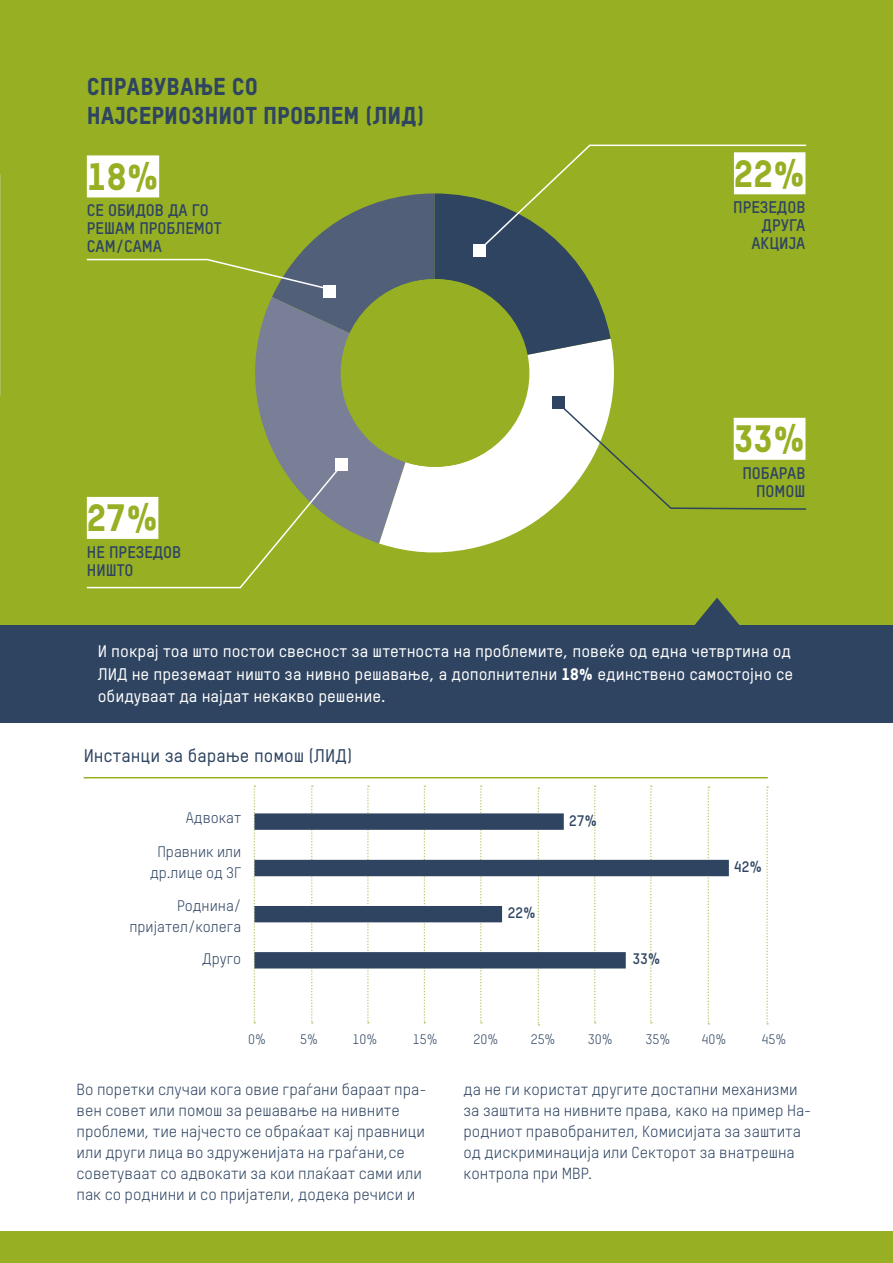
<style>
.page{position:relative;width:893px;height:1263px;background:#fff}
.page>*{position:absolute;margin:0;border:0;box-sizing:border-box;transform-origin:0 0}
.t1{font:37.5px "Oxfam TSTARPRO Headline";color:#96af23}
.t2{font:24px/28.5px "Oxfam TSTARPRO Headline";color:#2e4461}
.t3{font:500 18px "Oxfam TSTARPRO";color:#2e4461}
.t4{font:500 16.5px/22.5px "Oxfam TSTARPRO";color:#fff}
.t5{font:700 16.5px/18px "Oxfam TSTARPRO";color:#2e4461}
.t6{font:15.75px/21px "Oxfam TSTARPRO";color:#2e4461}
.t7{font:15px/20.9px "Oxfam TSTARPRO";color:#2e4461;text-align:center}
.t8{font:700 15px "Oxfam TSTARPRO";color:#2e4461}
.t9{font:13.5px "Oxfam TSTARPRO";color:#2e4461}
.s1{font-family:"Oxfam TSTARPRO Headline";font-weight:400}
</style>
<div class="page">
<div style="left:0;top:0;width:893px;height:686px;background:#96af23"></div>
<div style="left:0;top:1232px;width:893px;height:31px;background:#96af23"></div>
<div style="left:0;top:625px;width:893px;height:98px;background:#2e4461"></div>
<svg style="left:695px;top:598px;width:45px;height:27px"></svg>
<svg style="left:255px;top:373px;width:124px;height:170px;background:#7b838b"></svg>
<svg style="left:379px;top:373px;width:235px;height:180px;fill:#fff"></svg>
<div style="left:342px;top:279px;width:187px;height:188px;background:#96af23;border-radius:50%"></div>
<svg style="left:559px;top:404px;width:248px;height:106px"></svg>
<svg style="left:86px;top:144px;width:721px;height:229px"></svg>
<svg style="left:86px;top:463px;width:258px;height:126px"></svg>
<div style="left:335px;top:458px;width:13px;height:13px;background:#fff"></div>
<div style="left:552px;top:396px;width:13px;height:13px;background:#2e4461"></div>
<div style="left:323px;top:285px;width:13px;height:13px;background:#fff"></div>
<div style="left:473px;top:244px;width:13px;height:13px;background:#fff"></div>
<hr style="left:84px;top:777px;width:684px;height:1px;background:#96af23">
<svg style="left:766px;top:786px;width:2px;height:238px"></svg>
<svg style="left:708px;top:786px;width:1px;height:238px"></svg>
<svg style="left:254px;top:785px;width:1px;height:238px"></svg>
<svg style="left:311px;top:785px;width:2px;height:238px"></svg>
<svg style="left:367px;top:785px;width:2px;height:238px"></svg>
<svg style="left:424px;top:785px;width:1px;height:238px"></svg>
<svg style="left:480px;top:785px;width:2px;height:238px"></svg>
<svg style="left:538px;top:787px;width:1px;height:238px"></svg>
<svg style="left:594px;top:785px;width:2px;height:238px"></svg>
<svg style="left:650px;top:785px;width:2px;height:238px"></svg>
<svg style="left:254px;top:813px;width:475px;height:155px"></svg>
<h2 class="t2" style="left:87px;top:72px;width:339px">Справување со најсериозниот проблем (ЛИД)</h2>
<h1 class="t1" style="left:87px;top:153px;width:74px">18%</h1>
<p class="t5" style="left:87px;top:201px;width:136px">СЕ ОБИДОВ ДА ГО<br>РЕШАМ ПРОБЛЕМОТ<br>САМ/САМА</p>
<h1 class="t1" style="left:87px;top:495px;width:73px">27%</h1>
<p class="t5" style="left:87px;top:543px;width:96px">НЕ ПРЕЗЕДОВ<br>НИШТО</p>
<h1 class="t1" style="left:734px;top:150px;width:73px">22%</h1>
<p class="t5" style="left:733px;top:198px;width:74px;text-align:right">ПРЕЗЕДОВ<br>ДРУГА<br>АКЦИЈА</p>
<h1 class="t1" style="left:734px;top:416px;width:73px">33%</h1>
<p class="t5" style="left:742px;top:464px;width:65px;text-align:right">ПОБАРАВ<br>ПОМОШ</p>
<p class="t4" style="left:98px;top:640px;width:697px">И покрај тоа што постои свесност за штетноста на проблемите, повеќе од една четвртина од<br>ЛИД не преземаат ништо за нивно решавање, а дополнителни <span class="s1">18%</span> единствено самостојно се обидуваат да најдат некакво решение.</p>
<p class="t3" style="left:84px;top:745px;width:270px">Инстанци за барање помош (ЛИД)</p>
<p class="t7" style="left:186px;top:807px;width:57px">Адвокат</p>
<p class="t7" style="left:150px;top:841px;width:93px">Правник или др.лице од ЗГ</p>
<p class="t7" style="left:129px;top:896px;width:113px;text-align:right">Роднина/ пријател/колега</p>
<p class="t7" style="left:202px;top:948px;width:41px">Друго</p>
<p class="t8" style="left:508px;top:903px;width:29px">22%</p>
<p class="t8" style="left:569px;top:812px;width:29px">27%</p>
<p class="t8" style="left:632px;top:950px;width:30px">33%</p>
<p class="t8" style="left:734px;top:857px;width:30px">42%</p>
<p class="t9" style="left:248px;top:1031px;width:19px">0%</p>
<p class="t9" style="left:300px;top:1031px;width:19px">5%</p>
<p class="t9" style="left:353px;top:1031px;width:26px">10%</p>
<p class="t9" style="left:413px;top:1031px;width:26px">15%</p>
<p class="t9" style="left:474px;top:1031px;width:26px">20%</p>
<p class="t9" style="left:531px;top:1031px;width:26px">25%</p>
<p class="t9" style="left:588px;top:1031px;width:26px">30%</p>
<p class="t9" style="left:645px;top:1031px;width:26px">35%</p>
<p class="t9" style="left:701px;top:1031px;width:26px">40%</p>
<p class="t9" style="left:761px;top:1031px;width:26px">45%</p>
<p class="t6" style="left:77px;top:1079px;width:352px">Во поретки случаи кога овие граѓани бараат пра&shy;вен совет или помош за решавање на нивните проблеми, тие најчесто се обраќаат кај правници или други лица во здруженијата на граѓани,се советуваат со адвокати за кои плаќаат сами или пак со роднини и со пријатели, додека речиси и</p>
<p class="t6" style="left:463px;top:1079px;width:349px">да не ги користат другите достапни механизми за заштита на нивните права, како на пример На&shy;родниот правобранител, Комисијата за заштита од дискриминација или Секторот за внатрешна контрола при МВР.</p>
</div>
